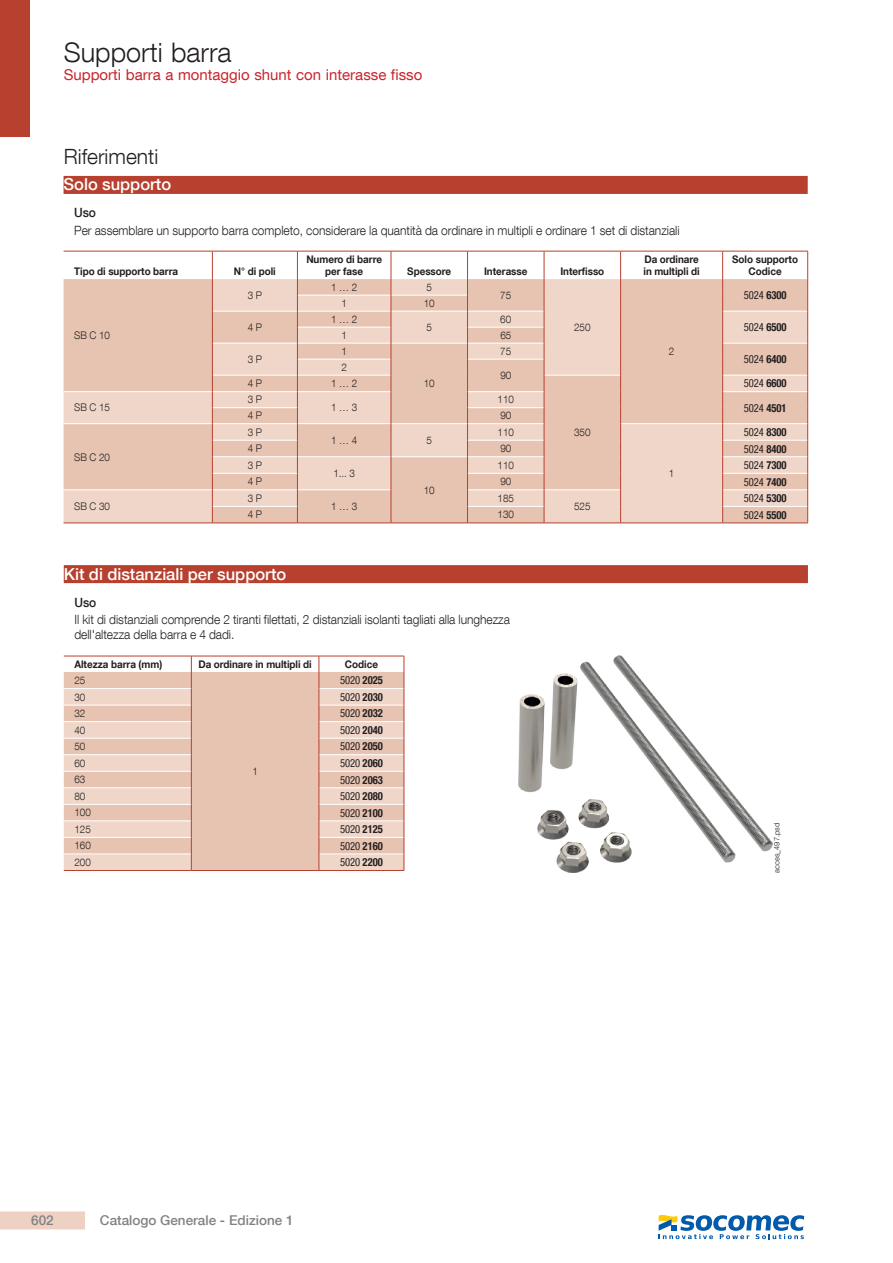
<style>
.page{position:relative;width:893px;height:1263px;background:#fff}
.page>*{position:absolute;margin:0;border:0;box-sizing:border-box;transform-origin:0 0}
.t1{font:300 27px "Helvetica Neue LT Com";color:#231f20}
.t2{font:300 21px "Helvetica Neue LT Com";color:#231f20}
.t3{font:500 16.5px "Helvetica Neue LT Com";color:#fff}
.t4{font:15px "Helvetica Neue LT Com";color:#c8242b}
.t5{font:500 13.5px "Helvetica Neue LT Com";color:#808285}
.t6{font:300 12.75px/15px "Helvetica Neue LT Com";letter-spacing:-.005em;color:#231f20;scale:.94 1}
.t7{font:500 12.75px "Helvetica Neue LT Com";letter-spacing:-.005em;color:#231f20;scale:.94 1}
.t8{font:condensed 11.25px "Helvetica Neue LT Com";color:#231f20;scale:.94 1}
.t9{font:700 10.5px/12px "Helvetica Neue LT Com";letter-spacing:-.005em;color:#231f20;text-align:center;scale:.94 1}
.t10{font:300 10.5px "Helvetica Neue LT Com";letter-spacing:-.005em;color:#231f20;scale:.94 1}
.t11{font:300 7.5px "Helvetica Neue LT Com";color:#231f20}
.s1{font-weight:700}
</style>
<div class="page">
<div style="left:0;top:1211px;width:85px;height:18px;background:#eed1c2"></div>
<div style="left:0;top:0;width:30px;height:136px;background:#b7402f"></div>
<div style="left:64px;top:565px;width:744px;height:18px;background:#b7402f"></div>
<hr style="left:191px;top:870px;width:128px;height:1px;background:#b7402f">
<hr style="left:64px;top:870px;width:127px;height:1px;background:#b7402f">
<svg style="left:64px;top:656px;width:341px;height:214px;background:#ebcdbe"></svg>
<hr style="left:319px;top:870px;width:85px;height:1px;background:#b7402f">
<hr style="left:64px;top:523px;width:148px;height:1px;background:#b7402f">
<hr style="left:297px;top:523px;width:94px;height:1px;background:#b7402f">
<hr style="left:391px;top:523px;width:76px;height:1px;background:#b7402f">
<hr style="left:544px;top:523px;width:77px;height:1px;background:#b7402f">
<hr style="left:621px;top:523px;width:102px;height:1px;background:#b7402f">
<hr style="left:212px;top:523px;width:85px;height:1px;background:#b7402f">
<hr style="left:467px;top:523px;width:77px;height:1px;background:#b7402f">
<svg style="left:64px;top:251px;width:744px;height:272px;background:#ebcfc1"></svg>
<hr style="left:723px;top:523px;width:85px;height:1px;background:#b7402f">
<div style="left:64px;top:176px;width:744px;height:18px;background:#b7402f"></div>
<img style="left:519px;top:656px;width:253px;height:217px">
<svg style="left:659px;top:1215px;width:145px;height:24px"></svg>
<h1 class="t1" style="left:64px;top:36px;width:169px">Supporti barra</h1>
<p class="t4" style="left:64px;top:65px;width:360px">Supporti barra a montaggio shunt con interasse fisso</p>
<h2 class="t2" style="left:64px;top:144px;width:96px">Riferimenti</h2>
<p class="t3" style="left:64px;top:175px;width:109px">Solo supporto</p>
<p class="t7" style="left:74px;top:205px;width:25px">Uso</p>
<p class="t6" style="left:74px;top:222px;width:646px">Per assemblare un supporto barra completo, considerare la quantità da ordinare in multipli e ordinare 1 set di distanziali</p>
<p class="t9" style="left:74px;top:265px;width:112px">Tipo di supporto barra</p>
<p class="t9" style="left:234px;top:265px;width:46px">N° di poli</p>
<p class="t9" style="left:643px;top:253px;width:61px;text-align:left">Da ordinare in multipli di</p>
<p class="t9" style="left:732px;top:253px;width:72px">Solo supporto<br>Codice</p>
<p class="t9" style="left:306px;top:253px;width:82px">Numero di barre per fase</p>
<p class="t9" style="left:407px;top:265px;width:48px">Spessore</p>
<p class="t9" style="left:484px;top:265px;width:48px">Interasse</p>
<p class="t9" style="left:560px;top:265px;width:48px">Interfisso</p>
<p class="t10" style="left:248px;top:289px;width:17px">3 P</p>
<p class="t10" style="left:331px;top:281px;width:29px">1 … 2</p>
<p class="t10" style="left:426px;top:281px;width:7px">5</p>
<p class="t10" style="left:341px;top:297px;width:7px">1</p>
<p class="t10" style="left:424px;top:297px;width:13px">10</p>
<p class="t10" style="left:500px;top:289px;width:13px">75</p>
<p class="t8" style="left:744px;top:289px;width:47px">5024 <span class="s1">6300</span></p>
<p class="t10" style="left:74px;top:329px;width:40px">SB C 10</p>
<p class="t10" style="left:248px;top:321px;width:17px">4 P</p>
<p class="t10" style="left:331px;top:313px;width:29px">1 … 2</p>
<p class="t10" style="left:500px;top:313px;width:13px">60</p>
<p class="t10" style="left:426px;top:321px;width:7px">5</p>
<p class="t10" style="left:341px;top:329px;width:7px">1</p>
<p class="t10" style="left:500px;top:329px;width:13px">65</p>
<p class="t10" style="left:574px;top:321px;width:19px">250</p>
<p class="t8" style="left:744px;top:321px;width:47px">5024 <span class="s1">6500</span></p>
<p class="t10" style="left:248px;top:353px;width:17px">3 P</p>
<p class="t10" style="left:341px;top:345px;width:7px">1</p>
<p class="t10" style="left:341px;top:361px;width:7px">2</p>
<p class="t10" style="left:248px;top:377px;width:17px">4 P</p>
<p class="t10" style="left:331px;top:377px;width:29px">1 … 2</p>
<p class="t10" style="left:424px;top:377px;width:13px">10</p>
<p class="t10" style="left:500px;top:345px;width:13px">75</p>
<p class="t10" style="left:500px;top:369px;width:13px">90</p>
<p class="t10" style="left:669px;top:345px;width:7px">2</p>
<p class="t8" style="left:744px;top:353px;width:47px">5024 <span class="s1">6400</span></p>
<p class="t8" style="left:744px;top:377px;width:47px">5024 <span class="s1">6600</span></p>
<p class="t10" style="left:74px;top:401px;width:40px">SB C 15</p>
<p class="t10" style="left:248px;top:393px;width:17px">3 P</p>
<p class="t10" style="left:498px;top:393px;width:19px">110</p>
<p class="t10" style="left:331px;top:401px;width:29px">1 … 3</p>
<p class="t10" style="left:248px;top:409px;width:17px">4 P</p>
<p class="t10" style="left:500px;top:409px;width:13px">90</p>
<p class="t8" style="left:744px;top:401px;width:47px">5024 <span class="s1">4501</span></p>
<p class="t10" style="left:74px;top:450px;width:40px">SB C 20</p>
<p class="t10" style="left:74px;top:500px;width:40px">SB C 30</p>
<p class="t8" style="left:744px;top:425px;width:47px">5024 <span class="s1">8300</span></p>
<p class="t10" style="left:248px;top:426px;width:17px">3 P</p>
<p class="t10" style="left:498px;top:426px;width:19px">110</p>
<p class="t10" style="left:574px;top:426px;width:19px">350</p>
<p class="t10" style="left:331px;top:434px;width:29px">1 … 4</p>
<p class="t10" style="left:426px;top:434px;width:7px">5</p>
<p class="t10" style="left:248px;top:442px;width:17px">4 P</p>
<p class="t10" style="left:500px;top:442px;width:13px">90</p>
<p class="t8" style="left:744px;top:442px;width:47px">5024 <span class="s1">8400</span></p>
<p class="t10" style="left:248px;top:459px;width:17px">3 P</p>
<p class="t10" style="left:333px;top:467px;width:25px">1... 3</p>
<p class="t10" style="left:424px;top:483px;width:13px">10</p>
<p class="t10" style="left:498px;top:459px;width:19px">110</p>
<p class="t8" style="left:744px;top:458px;width:47px">5024 <span class="s1">7300</span></p>
<p class="t10" style="left:669px;top:467px;width:7px">1</p>
<p class="t10" style="left:248px;top:475px;width:17px">4 P</p>
<p class="t10" style="left:500px;top:475px;width:13px">90</p>
<p class="t8" style="left:744px;top:475px;width:47px">5024 <span class="s1">7400</span></p>
<p class="t8" style="left:744px;top:491px;width:47px">5024 <span class="s1">5300</span></p>
<p class="t10" style="left:248px;top:492px;width:17px">3 P</p>
<p class="t10" style="left:498px;top:492px;width:19px">185</p>
<p class="t10" style="left:331px;top:500px;width:29px">1 … 3</p>
<p class="t10" style="left:574px;top:500px;width:19px">525</p>
<p class="t10" style="left:248px;top:508px;width:17px">4 P</p>
<p class="t10" style="left:498px;top:508px;width:19px">130</p>
<p class="t8" style="left:744px;top:508px;width:47px">5024 <span class="s1">5500</span></p>
<p class="t3" style="left:64px;top:564px;width:224px">Kit di distanziali per supporto</p>
<p class="t7" style="left:74px;top:594px;width:25px">Uso</p>
<p class="t6" style="left:74px;top:611px;width:465px">Il kit di distanziali comprende 2 tiranti filettati, 2 distanziali isolanti tagliati alla lunghezza dell'altezza della barra e 4 dadi.</p>
<p class="t9" style="left:74px;top:658px;width:95px">Altezza barra (mm)</p>
<p class="t9" style="left:198px;top:658px;width:122px">Da ordinare in multipli di</p>
<p class="t9" style="left:345px;top:658px;width:37px">Codice</p>
<p class="t10" style="left:74px;top:674px;width:13px">25</p>
<p class="t8" style="left:340px;top:674px;width:47px">5020 <span class="s1">2025</span></p>
<p class="t10" style="left:74px;top:690px;width:13px">30</p>
<p class="t8" style="left:340px;top:690px;width:47px">5020 <span class="s1">2030</span></p>
<p class="t10" style="left:74px;top:707px;width:13px">32</p>
<p class="t8" style="left:340px;top:707px;width:47px">5020 <span class="s1">2032</span></p>
<p class="t10" style="left:74px;top:723px;width:13px">40</p>
<p class="t8" style="left:340px;top:723px;width:47px">5020 <span class="s1">2040</span></p>
<p class="t10" style="left:74px;top:740px;width:13px">50</p>
<p class="t8" style="left:340px;top:740px;width:47px">5020 <span class="s1">2050</span></p>
<p class="t10" style="left:74px;top:756px;width:13px">60</p>
<p class="t8" style="left:340px;top:756px;width:47px">5020 <span class="s1">2060</span></p>
<p class="t10" style="left:74px;top:773px;width:13px">63</p>
<p class="t8" style="left:340px;top:773px;width:47px">5020 <span class="s1">2063</span></p>
<p class="t10" style="left:74px;top:790px;width:13px">80</p>
<p class="t8" style="left:340px;top:789px;width:47px">5020 <span class="s1">2080</span></p>
<p class="t10" style="left:74px;top:806px;width:19px">100</p>
<p class="t8" style="left:340px;top:806px;width:47px">5020 <span class="s1">2100</span></p>
<p class="t10" style="left:74px;top:823px;width:19px">125</p>
<p class="t8" style="left:340px;top:822px;width:47px">5020 <span class="s1">2125</span></p>
<p class="t10" style="left:74px;top:839px;width:19px">160</p>
<p class="t8" style="left:340px;top:839px;width:47px">5020 <span class="s1">2160</span></p>
<p class="t10" style="left:74px;top:856px;width:19px">200</p>
<p class="t8" style="left:340px;top:856px;width:47px">5020 <span class="s1">2200</span></p>
<p class="t10" style="left:252px;top:765px;width:7px">1</p>
<p class="t5" style="left:31px;top:1212px;width:24px">602</p>
<p class="t5" style="left:100px;top:1212px;width:195px">Catalogo Generale - Edizione 1</p>
<p class="t11" style="left:772px;top:873px;width:51px;rotate:-90deg">acces_497.psd</p>
</div>
